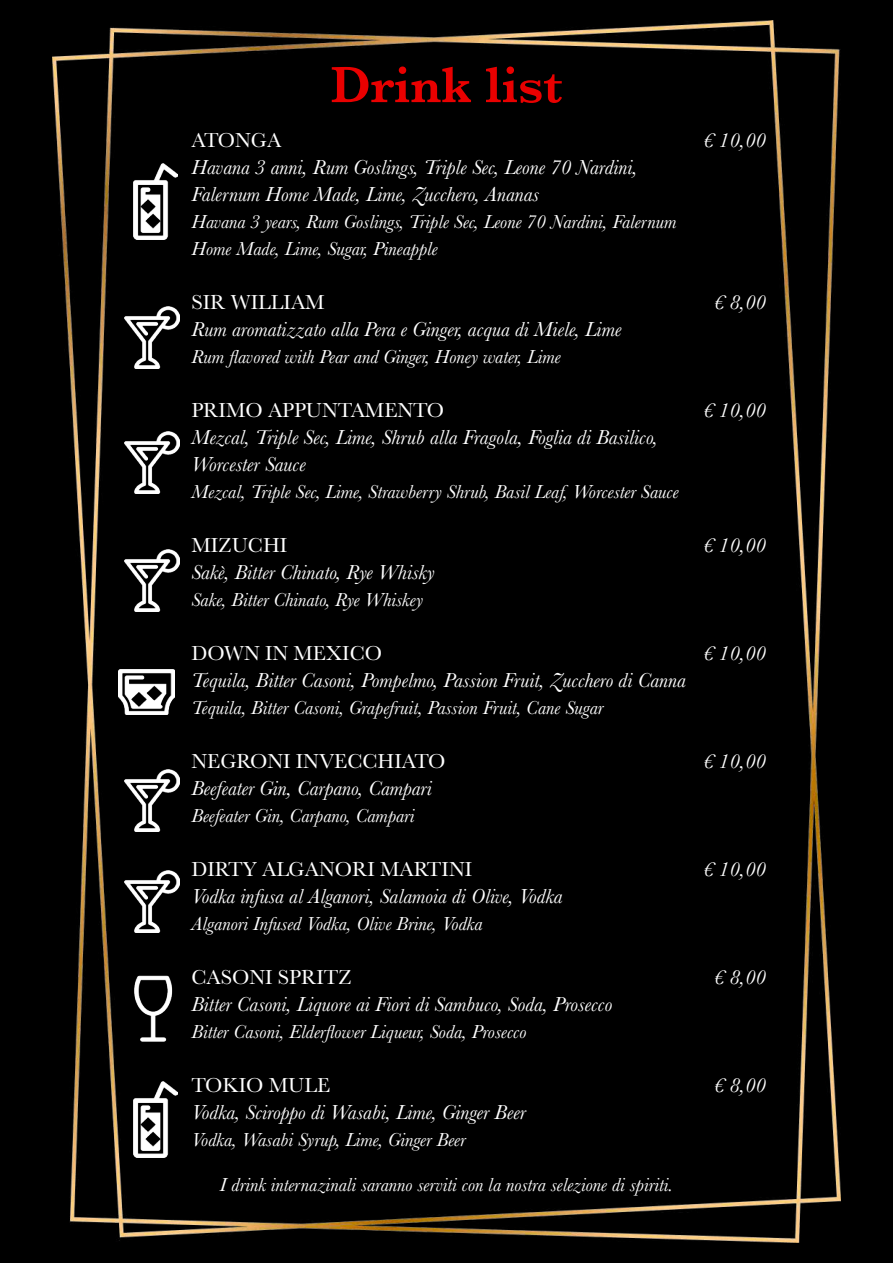
<style>
.page{position:relative;width:893px;height:1263px;background:#000}
.page>*{position:absolute;margin:0;border:0;box-sizing:border-box;transform-origin:0 0}
.t1{font:600 52.5px "Baskerville";color:#e90000}
.t2{font:italic 21px/27px "Baskerville";color:#fff}
.t3{font:21px "Baskerville";color:#fff}
.t4{font:italic 19.5px/27px "Baskerville";color:#fff}
</style>
<div class="page">
<img style="left:53px;top:21px;width:787px;height:1221px">
<img style="left:124px;top:306px;width:56px;height:62px">
<img style="left:119px;top:669px;width:55px;height:46px">
<img style="left:134px;top:1081px;width:44px;height:76px">
<img style="left:134px;top:163px;width:44px;height:76px">
<img style="left:127px;top:971px;width:53px;height:75px">
<img style="left:124px;top:549px;width:56px;height:62px">
<img style="left:124px;top:770px;width:56px;height:61px">
<img style="left:124px;top:431px;width:56px;height:62px">
<img style="left:124px;top:870px;width:56px;height:62px">
<h1 class="t1" style="left:330px;top:48px;width:233px">Drink list</h1>
<p class="t3" style="left:191px;top:127px;width:91px">ATONGA</p>
<p class="t2" style="left:191px;top:154px;width:448px">Havana 3 anni, Rum Goslings, Triple Sec, Leone 70 Nardini,<br>Falernum Home Made, Lime, Zucchero, Ananas</p>
<p class="t4" style="left:191px;top:209px;width:486px">Havana 3 years, Rum Goslings, Triple Sec, Leone 70 Nardini, Falernum<br>Home Made, Lime, Sugar, Pineapple</p>
<p class="t3" style="left:191px;top:289px;width:135px">SIR WILLIAM</p>
<p class="t2" style="left:191px;top:316px;width:431px">Rum aromatizzato alla Pera e Ginger, acqua di Miele, Lime</p>
<p class="t4" style="left:191px;top:344px;width:371px">Rum flavored with Pear and Ginger, Honey water, Lime</p>
<p class="t3" style="left:191px;top:397px;width:254px">PRIMO APPUNTAMENTO</p>
<p class="t2" style="left:191px;top:424px;width:468px">Mezcal, Triple Sec, Lime, Shrub alla Fragola, Foglia di Basilico,<br>Worcester Sauce</p>
<p class="t4" style="left:191px;top:479px;width:489px">Mezcal, Triple Sec, Lime, Strawberry Shrub, Basil Leaf, Worcester Sauce</p>
<p class="t3" style="left:191px;top:532px;width:97px">MIZUCHI</p>
<p class="t2" style="left:191px;top:559px;width:245px">Sakè, Bitter Chinato, Rye Whisky</p>
<p class="t4" style="left:191px;top:587px;width:233px">Sake, Bitter Chinato, Rye Whiskey</p>
<p class="t3" style="left:191px;top:640px;width:192px">DOWN IN MEXICO</p>
<p class="t2" style="left:191px;top:667px;width:496px">Tequila, Bitter Casoni, Pompelmo, Passion Fruit, Zucchero di Canna</p>
<p class="t4" style="left:191px;top:695px;width:414px">Tequila, Bitter Casoni, Grapefruit, Passion Fruit, Cane Sugar</p>
<p class="t3" style="left:191px;top:748px;width:256px">NEGRONI INVECCHIATO</p>
<p class="t2" style="left:191px;top:775px;width:242px">Beefeater Gin, Carpano, Campari</p>
<p class="t4" style="left:191px;top:803px;width:225px">Beefeater Gin, Carpano, Campari</p>
<p class="t3" style="left:191px;top:856px;width:282px">DIRTY ALGANORI MARTINI</p>
<p class="t2" style="left:191px;top:883px;width:373px">Vodka infusa al Alganori, Salamoia di Olive, Vodka</p>
<p class="t4" style="left:191px;top:911px;width:292px">Alganori Infused Vodka, Olive Brine, Vodka</p>
<p class="t3" style="left:191px;top:964px;width:162px">CASONI SPRITZ</p>
<p class="t2" style="left:191px;top:991px;width:422px">Bitter Casoni, Liquore ai Fiori di Sambuco, Soda, Prosecco</p>
<p class="t4" style="left:191px;top:1019px;width:337px">Bitter Casoni, Elderflower Liqueur, Soda, Prosecco</p>
<p class="t3" style="left:191px;top:1072px;width:140px">TOKIO MULE</p>
<p class="t2" style="left:191px;top:1099px;width:336px">Vodka, Sciroppo di Wasabi, Lime, Ginger Beer</p>
<p class="t4" style="left:191px;top:1127px;width:276px">Vodka, Wasabi Syrup, Lime, Ginger Beer</p>
<p class="t4" style="left:220px;top:1171px;width:455px">I drink internazinali saranno serviti con la nostra selezione di spiriti.</p>
<p class="t2" style="left:703px;top:127px;width:64px">€ 10,00</p>
<p class="t2" style="left:714px;top:289px;width:54px">€ 8,00</p>
<p class="t2" style="left:703px;top:397px;width:64px">€ 10,00</p>
<p class="t2" style="left:703px;top:532px;width:64px">€ 10,00</p>
<p class="t2" style="left:703px;top:640px;width:64px">€ 10,00</p>
<p class="t2" style="left:703px;top:748px;width:64px">€ 10,00</p>
<p class="t2" style="left:703px;top:856px;width:64px">€ 10,00</p>
<p class="t2" style="left:714px;top:964px;width:54px">€ 8,00</p>
<p class="t2" style="left:714px;top:1072px;width:54px">€ 8,00</p>
</div>
